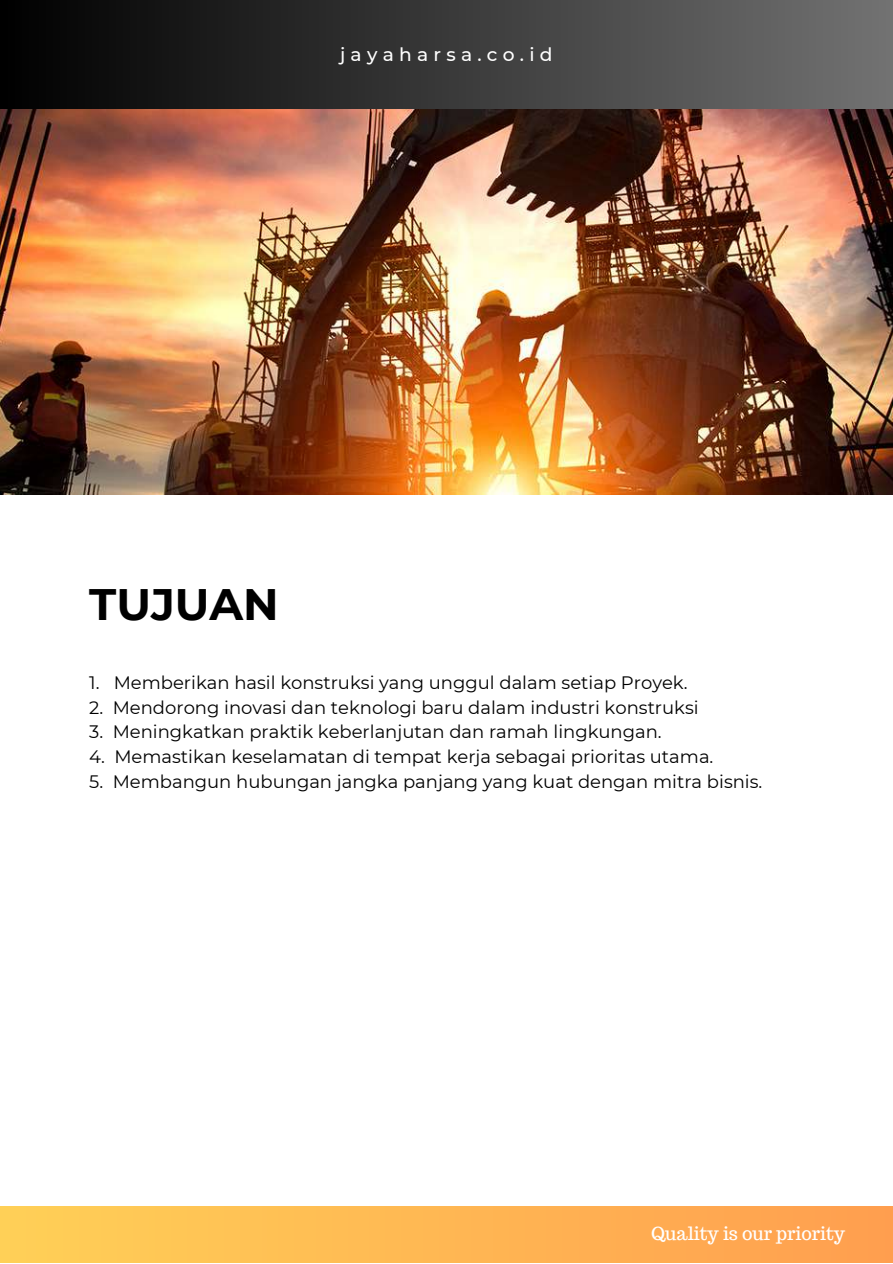
<style>
.page{position:relative;width:893px;height:1264px;background:#fff}
.page>*{position:absolute;margin:0;border:0;box-sizing:border-box;transform-origin:0 0}
.t1{font:700 43.95px "Montserrat";color:#000}
.t2{font:500 18.6px "Montserrat";letter-spacing:.28em;color:#fff}
.t3{font:18px "Montserrat";color:#000}
.t4{font:18px "Trocchi";color:#fff}
</style>
<div class="page">
<div style="left:0;top:0;width:892px;height:110px;background:linear-gradient(to right,#000,#727272)"></div>
<img style="left:0;top:110px;width:892px;height:384px">
<div style="left:0;top:1206px;width:892px;height:56px;background:linear-gradient(to right,#ffd057,#ff9e4f)"></div>
<p class="t2" style="left:340px;top:43px;width:214px">jayaharsa.co.id</p>
<h1 class="t1" style="left:89px;top:577px;width:191px">TUJUAN</h1>
<p class="t3" style="left:89px;top:671px;width:599px">1. Memberikan hasil konstruksi yang unggul dalam setiap Proyek.</p>
<p class="t3" style="left:89px;top:696px;width:611px">2. Mendorong inovasi dan teknologi baru dalam industri konstruksi</p>
<p class="t3" style="left:89px;top:721px;width:574px">3. Meningkatkan praktik keberlanjutan dan ramah lingkungan.</p>
<p class="t3" style="left:89px;top:745px;width:625px">4. Memastikan keselamatan di tempat kerja sebagai prioritas utama.</p>
<p class="t3" style="left:89px;top:770px;width:674px">5. Membangun hubungan jangka panjang yang kuat dengan mitra bisnis.</p>
<p class="t4" style="left:651px;top:1221px;width:195px">Quality is our priority</p>
</div>
